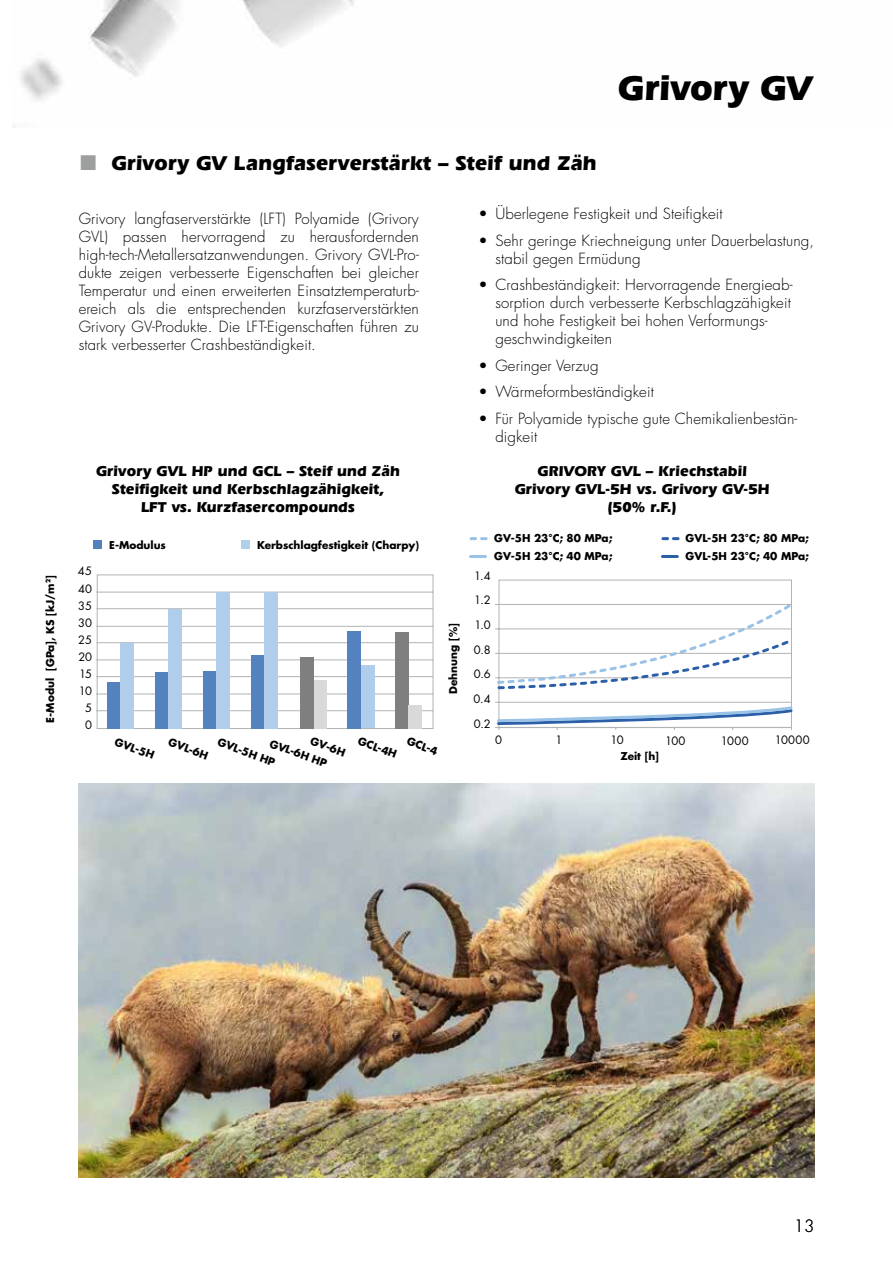
<style>
.page{position:relative;width:893px;height:1263px;background:#fff}
.page>*{position:absolute;margin:0;border:0;box-sizing:border-box;transform-origin:0 0}
.t1{font:700 36px "Eras IT Cby BT";letter-spacing:.005em;color:#000}
.t2{font:700 21px "Eras IT Cby BT";letter-spacing:.01em;color:#000}
.t3{font:300 16.5px "Futura LT Pro";color:#000}
.t4{font:300 15px/18px "Futura LT Pro";letter-spacing:.01em;color:#000}
.t5{font:700 15px/18px "Eras IT Cby BT";letter-spacing:.01em;color:#000;text-align:center}
.t6{font:11.25px/17.1px "Futura LT Pro";letter-spacing:-.005em;color:#000;text-align:right}
.t7{font:700 10.5px/17.9px "Futura LT Pro";color:#000}
.s1{color:#9d9e9e}
</style>
<div class="page">
<img style="left:20px;top:0;width:334px;height:101px">
<img style="left:79px;top:783px;width:735px;height:395px">
<svg style="left:96px;top:574px;width:337px;height:155px"></svg>
<div style="left:107px;top:682px;width:13px;height:46px;background:#5382be"></div>
<div style="left:120px;top:643px;width:14px;height:85px;background:#b0ceeb"></div>
<div style="left:155px;top:671px;width:13px;height:57px;background:#5382be"></div>
<div style="left:168px;top:609px;width:14px;height:119px;background:#b0ceeb"></div>
<div style="left:203px;top:671px;width:14px;height:57px;background:#5382be"></div>
<div style="left:217px;top:592px;width:13px;height:136px;background:#b0ceeb"></div>
<div style="left:251px;top:655px;width:14px;height:73px;background:#5382be"></div>
<div style="left:265px;top:592px;width:13px;height:136px;background:#b0ceeb"></div>
<div style="left:313px;top:680px;width:14px;height:48px;background:#d9d9d9"></div>
<div style="left:300px;top:657px;width:13px;height:71px;background:#7f7f7f"></div>
<div style="left:348px;top:631px;width:13px;height:97px;background:#5382be"></div>
<div style="left:361px;top:666px;width:13px;height:62px;background:#b0ceeb"></div>
<div style="left:395px;top:632px;width:14px;height:96px;background:#7f7f7f"></div>
<div style="left:409px;top:705px;width:13px;height:23px;background:#d9d9d9"></div>
<div style="left:241px;top:540px;width:9px;height:8px;background:#b0cfec"></div>
<div style="left:94px;top:540px;width:8px;height:8px;background:#5281bf"></div>
<svg style="left:495px;top:580px;width:298px;height:149px"></svg>
<svg style="left:469px;top:555px;width:18px;height:3px"></svg>
<svg style="left:470px;top:537px;width:18px;height:3px"></svg>
<svg style="left:661px;top:537px;width:18px;height:3px"></svg>
<svg style="left:661px;top:555px;width:18px;height:3px"></svg>
<p class="t7" style="left:41px;top:723px;width:149px;rotate:-90deg">E-Modul [GPa], KS [kJ/m<sup>2</sup>]</p>
<h1 class="t1" style="left:618px;top:65px;width:196px">Grivory GV</h1>
<h2 class="t2" style="left:79px;top:150px;width:519px"><span class="s1">■</span> Grivory GV Langfaserverstärkt – Steif und Zäh</h2>
<p class="t4" style="left:79px;top:209px;width:342px;text-align:justify">Grivory langfaserverstärkte (LFT) Polyamide (Grivory GVL) passen hervorragend zu herausfordernden high-tech-Metallersatzanwendungen. Grivory GVL-Pro&shy;dukte zeigen verbesserte Eigenschaften bei gleicher Temperatur und einen erweiterten Einsatztemperaturb&shy;ereich als die entsprechenden kurzfaserverstärkten Grivory GV-Produkte. Die LFT-Eigenschaften führen zu stark verbesserter Crashbeständigkeit.</p>
<p class="t4" style="left:478px;top:205px;width:246px">• Überlegene Festigkeit und Steifigkeit</p>
<p class="t4" style="left:495px;top:231px;width:320px;text-indent:-17px">• Sehr geringe Kriechneigung unter Dauerbelastung, stabil gegen Ermüdung</p>
<p class="t4" style="left:495px;top:276px;width:299px;text-indent:-17px">• Crashbeständigkeit: Hervorragende Energieab&shy;sorption durch verbesserte Kerbschlagzähigkeit und hohe Festigkeit bei hohen Verformungs&shy;geschwindigkeiten</p>
<p class="t4" style="left:478px;top:357px;width:122px">• Geringer Verzug</p>
<p class="t4" style="left:478px;top:383px;width:177px">• Wärmeformbeständigkeit</p>
<p class="t4" style="left:495px;top:410px;width:303px;text-indent:-17px">• Für Polyamide typische gute Chemikalienbestän&shy;digkeit</p>
<p class="t5" style="left:96px;top:462px;width:305px">Grivory GVL HP und GCL – Steif und Zäh<br>Steifigkeit und Kerbschlagzähigkeit,<br>LFT vs. Kurzfasercompounds</p>
<p class="t6" style="left:78px;top:563px;width:16px">45<br>40<br>35<br>30<br>25<br>20<br>15<br>10<br>5<br>0</p>
<p class="t7" style="left:109px;top:535px;width:58px">E-Modulus</p>
<p class="t7" style="left:257px;top:535px;width:164px">Kerbschlagfestigkeit (Charpy)</p>
<p class="t7" style="left:444px;top:694px;width:72px;rotate:-90deg">Dehnung [%]</p>
<p class="t7" style="left:314px;top:732px;width:38px;rotate:20deg">GV-6H</p>
<p class="t7" style="left:362px;top:732px;width:42px;rotate:20deg">GCL-4H</p>
<p class="t7" style="left:411px;top:732px;width:33px;rotate:20deg">GCL-4</p>
<p class="t7" style="left:118px;top:732px;width:43px;rotate:20deg">GVL-5H</p>
<p class="t7" style="left:172px;top:733px;width:43px;rotate:20deg">GVL-6H</p>
<p class="t7" style="left:221px;top:733px;width:62px;rotate:20deg">GVL-5H HP</p>
<p class="t7" style="left:273px;top:734px;width:62px;rotate:20deg">GVL-6H HP</p>
<p class="t5" style="left:515px;top:462px;width:256px">GRIVORY GVL – Kriechstabil<br>Grivory GVL-5H vs. Grivory GV-5H (50% r.F.)</p>
<p class="t7" style="left:494px;top:529px;width:120px">GV-5H 23°C; 80 MPa;<br>GV-5H 23°C; 40 MPa;</p>
<p class="t7" style="left:686px;top:529px;width:125px">GVL-5H 23°C; 80 MPa;<br>GVL-5H 23°C; 40 MPa;</p>
<p class="t6" style="left:473px;top:563px;width:19px;line-height:24.6px;text-align:justify">1.4<br>1.2<br>1.0<br>0.8<br>0.6<br>0.4<br>0.2</p>
<p class="t6" style="left:495px;top:731px;width:8px">0</p>
<p class="t6" style="left:555px;top:731px;width:8px">1</p>
<p class="t6" style="left:610px;top:731px;width:15px">10</p>
<p class="t6" style="left:775px;top:731px;width:37px">10000</p>
<p class="t6" style="left:665px;top:732px;width:22px">100</p>
<p class="t6" style="left:721px;top:732px;width:29px">1000</p>
<p class="t7" style="left:620px;top:746px;width:40px">Zeit [h]</p>
<p class="t3" style="left:794px;top:1215px;width:22px">13</p>
</div>
